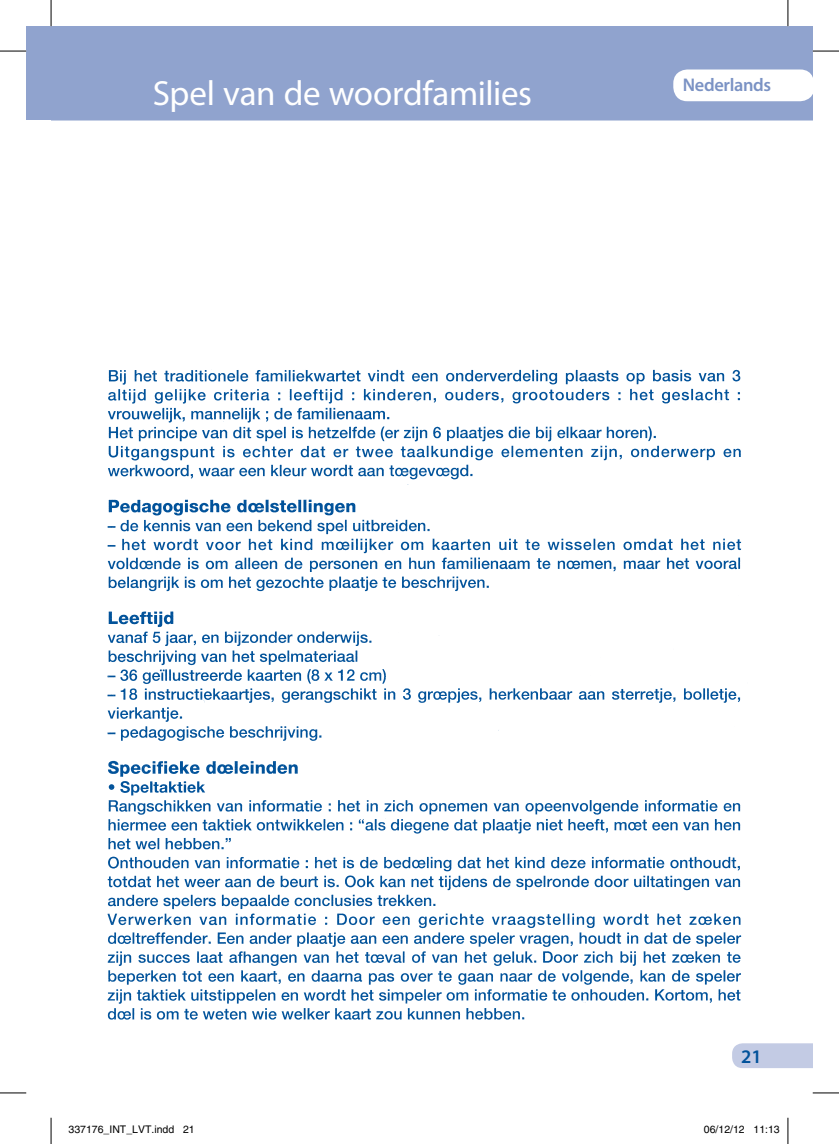
<style>
.page{position:relative;width:839px;height:1144px;background:#fff}
.page>*{position:absolute;margin:0;border:0;box-sizing:border-box;transform-origin:0 0}
.t1{font:36.05px "Myriad Pro";letter-spacing:-.01em;color:#fff}
.t2{font:35px "Myriad Pro";letter-spacing:-.01em;color:#fff}
.t3{font:600 19.25px "Myriad Pro";color:#01529a}
.t4{font:600 18.38px "Myriad Pro";letter-spacing:-.02em;color:#7a92c4}
.t5{font:10.5px "Helvetica";color:#000}
</style>
<div class="page">
<div style="left:26px;top:26px;width:25px;height:1092px;background:#90a3ce"></div>
<div style="left:51px;top:26px;width:762px;height:1092px;background:#90a3ce"></div>
<div style="left:52px;top:121px;width:761px;height:997px;background:#fff"></div>
<div style="left:673px;top:69px;width:140px;height:32px;background:#fff"></div>
<div style="left:732px;top:1043px;width:81px;height:25px;background:#c3cbe4"></div>
<img style="left:58px;top:366px;width:707px;height:660px">
<svg style="left:0;top:51px;width:26px;height:1px"></svg>
<svg style="left:813px;top:51px;width:26px;height:1px"></svg>
<svg style="left:813px;top:1092px;width:26px;height:1px"></svg>
<svg style="left:51px;top:0;width:1px;height:26px"></svg>
<svg style="left:0;top:121px;width:52px;height:1023px"></svg>
<svg style="left:787px;top:0;width:1px;height:26px"></svg>
<svg style="left:787px;top:1118px;width:1px;height:26px"></svg>
<div style="left:704px;top:1126px;width:6px;height:8px;border:1px solid #fff;border-radius:50%"></div>
<svg style="left:705px;top:1126px;width:5px;height:8px"></svg>
<h2 class="t2" style="left:153px;top:71px;width:381px">Spel van de woordfamilies</h2>
<h1 class="t1" style="left:154px;top:78px;width:323px">Le Bon Sens des Mots</h1>
<h3 class="t4" style="left:683px;top:73px;width:90px">Nederlands</h3>
<h3 class="t3" style="left:741px;top:1044px;width:22px">21</h3>
<p class="t5" style="left:69px;top:1124px;width:128px">337176_INT_LVT.indd 21</p>
<p class="t5" style="left:704px;top:1124px;width:77px">06/12/12 11:13</p>
</div>
